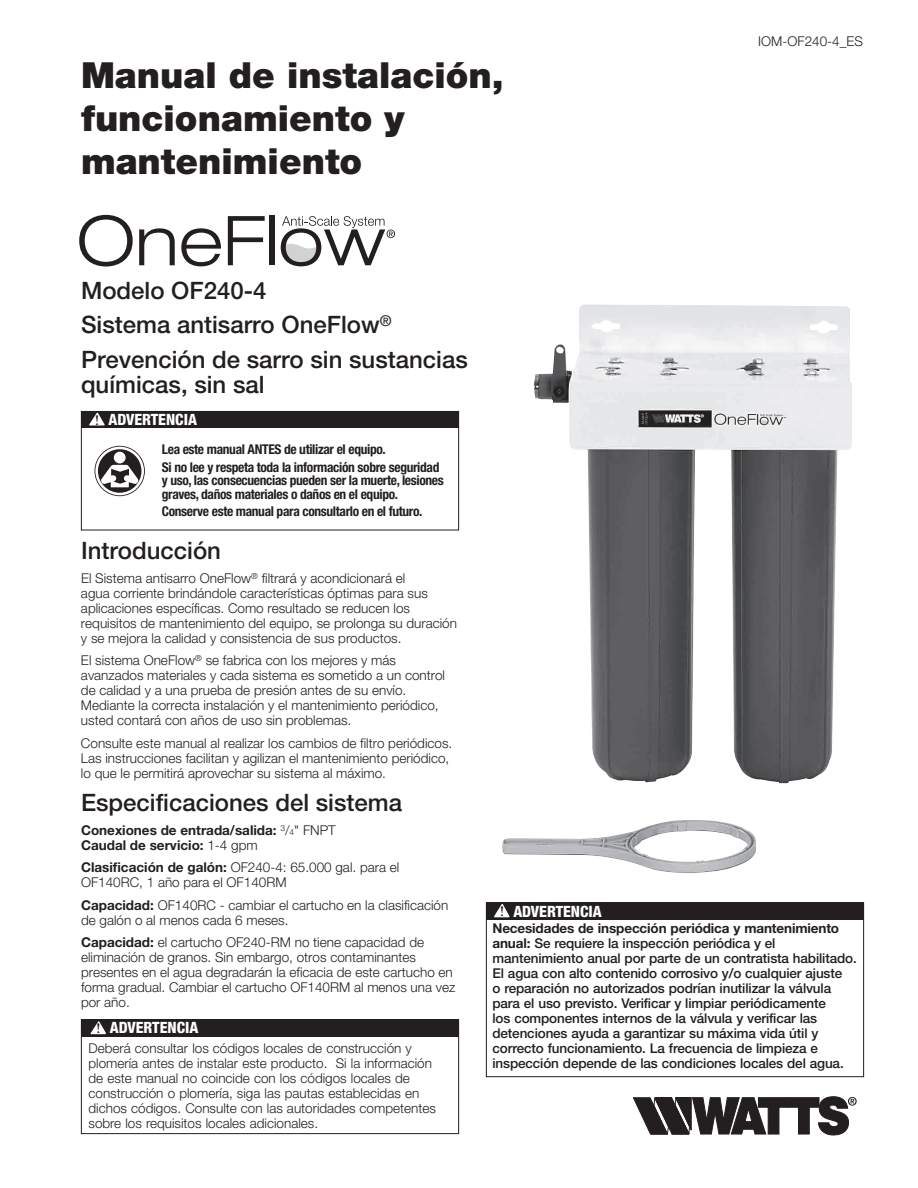
<style>
.page{position:relative;width:918px;height:1188px;background:#fff}
.page>*{position:absolute;margin:0;border:0;box-sizing:border-box;transform-origin:0 0}
.t1{font:900 36px/43.2px "Helvetica Neue LT Std";color:#231f20}
.t2{font:500 24px/34.5px "Helvetica Neue LT Std";color:#231f20}
.t3{font:800 condensed 15.6px "Helvetica Neue LT Std";color:#fff}
.t4{font:300 13.5px/15px "Helvetica Neue LT Std";color:#231f20}
.t5{font:500 13.5px/15px "Helvetica Neue LT Std";letter-spacing:-.01em;color:#231f20}
.t6{font:700 condensed 13.5px/17.9px "Helvetica Neue LT Std";letter-spacing:-.025em;color:#231f20}
.t7{font:700 13.5px/15px "Helvetica Neue LT Std";color:#231f20}
.s1{font-family:"Minion Pro Semibold Subh";font-weight:400;font-stretch:normal;font-size:14.55px;color:#231f20}
.s2{font-weight:300}
.s3{font-weight:300;font-size:8.4px}
.s4{font-weight:700}
</style>
<div class="page">
<img style="left:502px;top:304px;width:350px;height:569px">
<svg style="left:633px;top:1096px;width:224px;height:40px"></svg>
<svg style="left:79px;top:215px;width:54px;height:52px"></svg>
<svg style="left:139px;top:228px;width:36px;height:37px"></svg>
<svg style="left:181px;top:228px;width:40px;height:38px"></svg>
<svg style="left:228px;top:216px;width:37px;height:49px"></svg>
<div style="left:269px;top:216px;width:5px;height:49px;background:#231f20"></div>
<svg style="left:281px;top:216px;width:114px;height:50px"></svg>
<div style="left:81px;top:411px;width:378px;height:17px;background:#231f20"></div>
<svg style="left:89px;top:413px;width:16px;height:12px"></svg>
<svg style="left:95px;top:446px;width:50px;height:50px"></svg>
<div style="left:95px;top:447px;width:49px;height:48px;border:3px solid #fff;border-radius:50%"></div>
<div style="left:114px;top:452px;width:12px;height:11px;background:#fff;border-radius:50%"></div>
<svg style="left:101px;top:465px;width:38px;height:22px"></svg>
<div style="left:81px;top:411px;width:378px;height:119px;border:1px solid #231f20"></div>
<div style="left:486px;top:903px;width:378px;height:174px;border:1px solid #231f20"></div>
<div style="left:486px;top:902px;width:378px;height:18px;background:#231f20"></div>
<svg style="left:494px;top:904px;width:16px;height:13px"></svg>
<div style="left:81px;top:1019px;width:378px;height:18px;background:#231f20"></div>
<svg style="left:90px;top:1021px;width:16px;height:13px"></svg>
<div style="left:81px;top:1019px;width:378px;height:115px;border:1px solid #231f20"></div>
<h1 class="t1" style="left:81px;top:53px;width:424px">Manual de instalación, funcionamiento y mantenimiento</h1>
<h2 class="t2" style="left:81px;top:273px;width:388px">Modelo OF240-4<br>Sistema antisarro OneFlow<sup>®<br></sup>Prevención de sarro sin sustancias</h2>
<h2 class="t2" style="left:81px;top:367px;width:185px">químicas, sin sal</h2>
<p class="t3" style="left:95px;top:410px;width:103px"><span class="s1">!</span> ADVERTENCIA</p>
<p class="t6" style="left:162px;top:440px;width:279px">Lea este manual ANTES de utilizar el equipo.<br>Si no lee y respeta toda la información sobre seguridad</p>
<p class="t6" style="left:162px;top:473px;width:283px;line-height:13.5px">y uso, las consecuencias pueden ser la muerte, lesiones graves, daños materiales o daños en el equipo.</p>
<p class="t6" style="left:162px;top:502px;width:262px">Conserve este manual para consultarlo en el futuro.</p>
<p class="t4" style="left:758px;top:34px;width:106px">IOM-OF240-4_ES</p>
<h2 class="t2" style="left:81px;top:533px;width:142px">Introducción</h2>
<p class="t4" style="left:81px;top:570px;width:378px">El Sistema antisarro OneFlow<sup>®</sup> filtrará y acondicionará el<br>agua corriente brindándole características óptimas para sus aplicaciones específicas. Como resultado se reducen los requisitos de mantenimiento del equipo, se prolonga su duración y se mejora la calidad y consistencia de sus productos.</p>
<p class="t4" style="left:81px;top:653px;width:366px">El sistema OneFlow<sup>®</sup> se fabrica con los mejores y más avanzados materiales y cada sistema es sometido a un control de calidad y a una prueba de presión antes de su envío.<br>Mediante la correcta instalación y el mantenimiento periódico, usted contará con años de uso sin problemas.</p>
<p class="t4" style="left:81px;top:735px;width:373px">Consulte este manual al realizar los cambios de filtro periódicos.<br>Las instrucciones facilitan y agilizan el mantenimiento periódico, lo que le permitirá aprovechar su sistema al máximo.</p>
<h2 class="t2" style="left:81px;top:785px;width:323px">Especificaciones del sistema</h2>
<p class="t7" style="left:81px;top:822px;width:256px">Conexiones de entrada/salida: <sup>3</sup><span class="s2">/</span><span class="s3">4</span><span class="s2">" FNPT<br></span>Caudal de servicio: <span class="s2">1-4 gpm</span></p>
<p class="t4" style="left:81px;top:860px;width:320px"><span class="s4">Clasificación de galón:</span> OF240-4: 65.000 gal. para el<br>OF140RC, 1 año para el OF140RM</p>
<p class="t4" style="left:81px;top:897px;width:369px"><span class="s4">Capacidad:</span> OF140RC - cambiar el cartucho en la clasificación de galón o al menos cada 6 meses.</p>
<p class="t4" style="left:81px;top:934px;width:376px"><span class="s4">Capacidad:</span> el cartucho OF240-RM no tiene capacidad de eliminación de granos. Sin embargo, otros contaminantes presentes en el agua degradarán la eficacia de este cartucho en forma gradual. Cambiar el cartucho OF140RM al menos una vez por año.</p>
<p class="t3" style="left:97px;top:1018px;width:103px"><span class="s1">!</span> ADVERTENCIA</p>
<p class="t4" style="left:89px;top:1041px;width:349px">Deberá consultar los códigos locales de construcción y plomería antes de instalar este producto. Si la información de este manual no coincide con los códigos locales de construcción o plomería, siga las pautas establecidas en dichos códigos. Consulte con las autoridades competentes sobre los requisitos locales adicionales.</p>
<p class="t3" style="left:500px;top:902px;width:103px"><span class="s1">!</span> ADVERTENCIA</p>
<p class="t5" style="left:492px;top:921px;width:366px"><span class="s4">Necesidades de inspección periódica y mantenimiento anual:</span> Se requiere la inspección periódica y el mantenimiento anual por parte de un contratista habilitado.<br>El agua con alto contenido corrosivo y/o cualquier ajuste<br>o reparación no autorizados podrían inutilizar la válvula para el uso previsto. Verificar y limpiar periódicamente<br>los componentes internos de la válvula y verificar las detenciones ayuda a garantizar su máxima vida útil y correcto funcionamiento. La frecuencia de limpieza e inspección depende de las condiciones locales del agua.</p>
</div>
